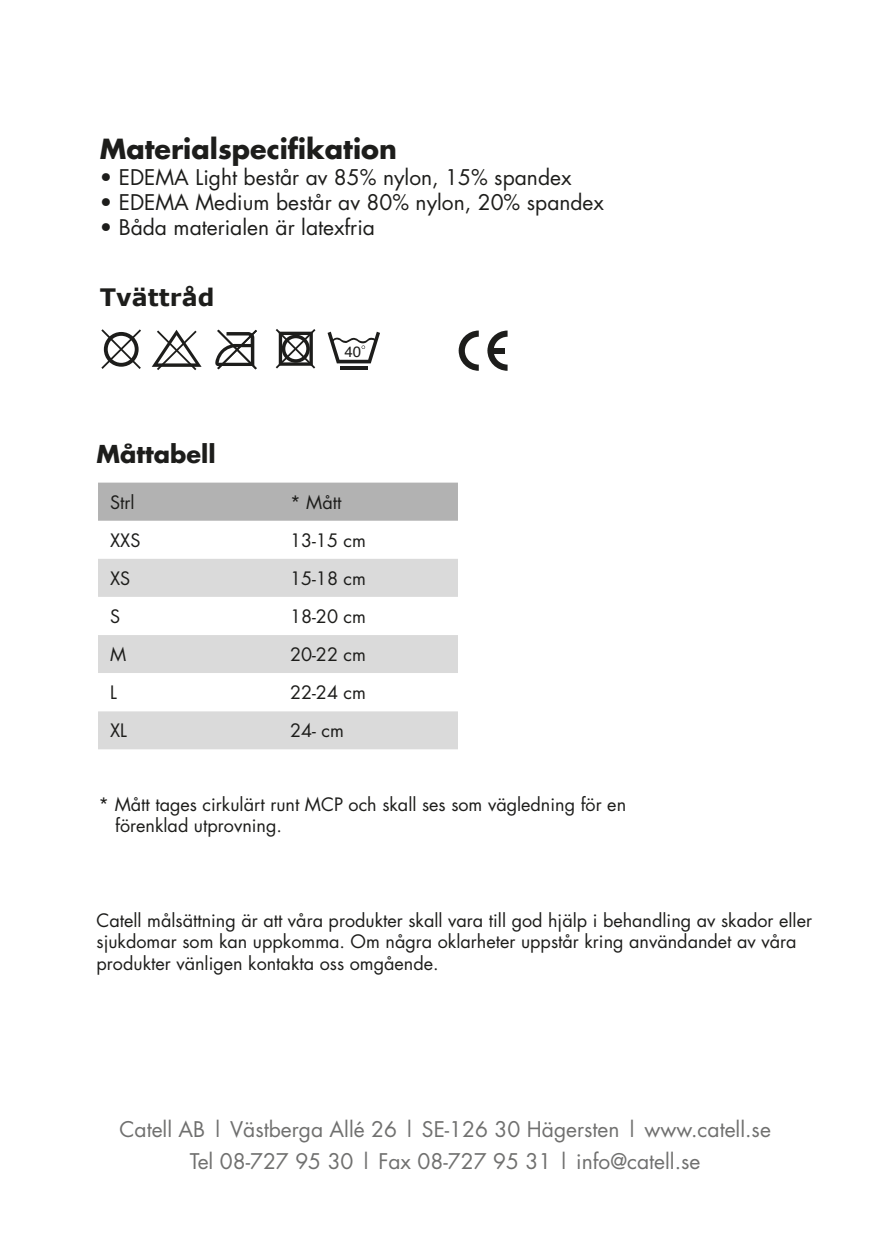
<style>
.page{position:relative;width:893px;height:1259px;background:#fff}
.page>*{position:absolute;margin:0;border:0;box-sizing:border-box;transform-origin:0 0}
.t1{font:700 27px "Futura";color:#1d1d1b}
.t2{font:700 24px "Futura";color:#1d1d1b}
.t3{font:700 24px "Verdana";color:#1d1d1b}
.t4{font:21px "Futura";color:#1d1d1b}
.t5{font:21px "Futura";color:#70706f}
.t6{font:18px/21.6px "Futura";color:#1d1d1b}
.t7{font:15px "Helvetica";color:#1d1d1b}
</style>
<div class="page">
<div style="left:98px;top:482px;width:360px;height:39px;background:#b2b2b2"></div>
<div style="left:98px;top:559px;width:360px;height:190px;background:#dadada"></div>
<svg style="left:98px;top:597px;width:360px;height:38px"></svg>
<svg style="left:98px;top:673px;width:360px;height:38px"></svg>
<svg style="left:101px;top:329px;width:40px;height:40px"></svg>
<svg style="left:152px;top:330px;width:50px;height:40px"></svg>
<svg style="left:215px;top:330px;width:42px;height:39px"></svg>
<svg style="left:276px;top:329px;width:39px;height:39px"></svg>
<svg style="left:328px;top:332px;width:52px;height:31px"></svg>
<hr style="left:340px;top:366px;width:28px;height:3px;background:#1d1d1b">
<svg style="left:459px;top:330px;width:49px;height:41px"></svg>
<div style="left:490px;top:348px;width:15px;height:5px;background:#1d1d1b"></div>
<div style="left:342px;top:343px;width:19px;height:15px;background:#fff"></div>
<p class="t1" style="left:100px;top:131px;width:298px">Materialspecifikation</p>
<p class="t4" style="left:100px;top:162px;width:473px">• EDEMA Light består av 85% nylon, 15% spandex</p>
<p class="t4" style="left:100px;top:188px;width:506px">• EDEMA Medium består av 80% nylon, 20% spandex</p>
<p class="t4" style="left:100px;top:213px;width:277px">• Båda materialen är latexfria</p>
<p class="t3" style="left:100px;top:281px;width:116px">Tvättråd</p>
<p class="t2" style="left:97px;top:437px;width:121px">Måttabell</p>
<p class="t7" style="left:344px;top:340px;width:18px">40</p>
<p class="t6" style="left:110px;top:491px;width:26px">Strl</p>
<p class="t6" style="left:290px;top:491px;width:53px">* Mått</p>
<p class="t6" style="left:110px;top:529px;width:32px">XXS</p>
<p class="t6" style="left:290px;top:529px;width:78px">13-15 cm</p>
<p class="t6" style="left:110px;top:567px;width:22px">XS</p>
<p class="t6" style="left:290px;top:567px;width:78px">15-18 cm</p>
<p class="t6" style="left:110px;top:605px;width:12px">S</p>
<p class="t6" style="left:290px;top:605px;width:78px">18-20 cm</p>
<p class="t6" style="left:110px;top:643px;width:18px">M</p>
<p class="t6" style="left:290px;top:643px;width:78px">20-22 cm</p>
<p class="t6" style="left:110px;top:681px;width:8px">L</p>
<p class="t6" style="left:290px;top:681px;width:78px">22-24 cm</p>
<p class="t6" style="left:110px;top:719px;width:18px">XL</p>
<p class="t6" style="left:290px;top:719px;width:55px">24- cm</p>
<p class="t6" style="left:99px;top:793px;width:529px">* Mått tages cirkulärt runt MCP och skall ses som vägledning för en</p>
<p class="t6" style="left:115px;top:814px;width:168px">förenklad utprovning.</p>
<p class="t6" style="left:97px;top:909px;width:717px">Catell målsättning är att våra produkter skall vara till god hjälp i behandling av skador eller sjukdomar som kan uppkomma. Om några oklarheter uppstår kring användandet av våra produkter vänligen kontakta oss omgående.</p>
<p class="t5" style="left:119px;top:1115px;width:653px">Catell AB | Västberga Allé 26 | SE-126 30 Hägersten | www.catell.se</p>
<p class="t5" style="left:190px;top:1147px;width:512px">Tel 08-727 95 30 | Fax 08-727 95 31 | info@catell.se</p>
</div>
